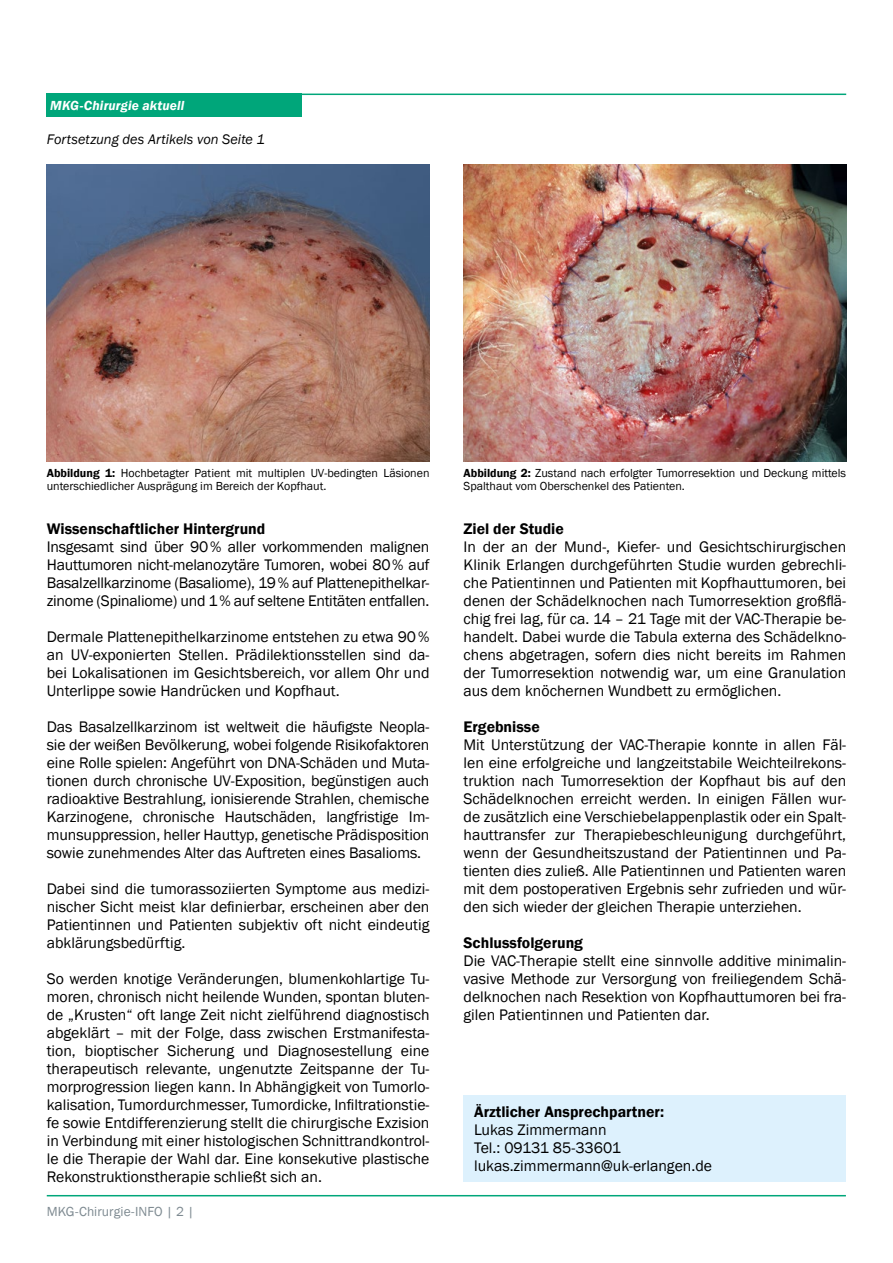
<style>
.page{position:relative;width:893px;height:1263px;background:#fff}
.page>*{position:absolute;margin:0;border:0;box-sizing:border-box;transform-origin:0 0}
.t1{font:15.75px/18px "Franklin Gothic";color:#000;text-align:justify}
.t2{font:600 15.75px "Franklin Gothic";color:#000}
.t3{font:italic 14.25px "Franklin Gothic";letter-spacing:.005em;color:#000}
.t4{font:13.5px "Franklin Gothic";letter-spacing:.005em;color:#7e8a91}
.t5{font:italic 600 13.5px "Franklin Gothic";letter-spacing:.01em;color:#fff}
.t6{font:12px/13.5px "Franklin Gothic";color:#000}
.s1{font-weight:600}
</style>
<div class="page">
<div style="left:47px;top:94px;width:255px;height:23px;background:#00a67a"></div>
<hr style="left:47px;top:94px;width:799px;height:1px;background:#00a67a">
<img style="left:463px;top:164px;width:383px;height:298px">
<img style="left:47px;top:164px;width:382px;height:298px">
<hr style="left:47px;top:1195px;width:799px;height:1px;background:#00a67a">
<div style="left:463px;top:1095px;width:383px;height:87px;background:#ddf1fd"></div>
<p class="t5" style="left:50px;top:97px;width:136px">MKG-Chirurgie aktuell</p>
<p class="t3" style="left:47px;top:130px;width:220px">Fortsetzung des Artikels von Seite 1</p>
<p class="t6" style="left:47px;top:466px;width:384px"><span class="s1">Abbildung 1:</span> Hochbetagter Patient mit multiplen UV-bedingten Läsionen unterschiedlicher Ausprägung im Bereich der Kopfhaut.</p>
<p class="t2" style="left:47px;top:519px;width:220px">Wissenschaftlicher Hintergrund</p>
<p class="t1" style="left:47px;top:538px;width:384px">Insgesamt sind über 90% aller vorkommenden malignen Hauttumoren nicht-melanozytäre Tumoren, wobei 80% auf Basalzellkarzinome (Basaliome), 19% auf Plattenepithelkar&shy;zinome (Spinaliome) und 1% auf seltene Entitäten entfallen.</p>
<p class="t1" style="left:47px;top:628px;width:384px">Dermale Plattenepithelkarzinome entstehen zu etwa 90% an UV-exponierten Stellen. Prädilektionsstellen sind da&shy;bei Lokalisationen im Gesichtsbereich, vor allem Ohr und Unterlippe sowie Handrücken und Kopfhaut.</p>
<p class="t1" style="left:47px;top:718px;width:384px">Das Basalzellkarzinom ist weltweit die häufigste Neopla&shy;sie der weißen Bevölkerung, wobei folgende Risikofaktoren eine Rolle spielen: Angeführt von DNA-Schäden und Muta&shy;tionen durch chronische UV-Exposition, begünstigen auch radioaktive Bestrahlung, ionisierende Strahlen, chemische Karzinogene, chronische Hautschäden, langfristige Im&shy;munsuppression, heller Hauttyp, genetische Prädisposition sowie zunehmendes Alter das Auftreten eines Basalioms.</p>
<p class="t1" style="left:47px;top:880px;width:384px">Dabei sind die tumorassoziierten Symptome aus medizi&shy;nischer Sicht meist klar definierbar, erscheinen aber den Patientinnen und Patienten subjektiv oft nicht eindeutig abklärungsbedürftig.</p>
<p class="t1" style="left:47px;top:970px;width:384px">So werden knotige Veränderungen, blumenkohlartige Tu&shy;moren, chronisch nicht heilende Wunden, spontan bluten&shy;de „Krusten“ oft lange Zeit nicht zielführend diagnostisch abgeklärt – mit der Folge, dass zwischen Erstmanifesta&shy;tion, bioptischer Sicherung und Diagnosestellung eine therapeutisch relevante, ungenutzte Zeitspanne der Tu&shy;morprogression liegen kann. In Abhängigkeit von Tumorlo&shy;kalisation, Tumordurchmesser, Tumordicke, Infiltrationstie&shy;fe sowie Entdifferenzierung stellt die chirurgische Exzision in Verbindung mit einer histologischen Schnittrandkontrol&shy;le die Therapie der Wahl dar. Eine konsekutive plastische Rekonstruktionstherapie schließt sich an.</p>
<p class="t4" style="left:47px;top:1203px;width:149px">MKG-Chirurgie-INFO | 2 |</p>
<p class="t6" style="left:463px;top:466px;width:384px"><span class="s1">Abbildung 2:</span> Zustand nach erfolgter Tumorresektion und Deckung mittels<br>Spalthaut vom Oberschenkel des Patienten.</p>
<p class="t2" style="left:463px;top:519px;width:102px">Ziel der Studie</p>
<p class="t1" style="left:463px;top:538px;width:384px">In der an der Mund-, Kiefer- und Gesichtschirurgischen Klinik Erlangen durchgeführten Studie wurden gebrechli&shy;che Patientinnen und Patienten mit Kopfhauttumoren, bei denen der Schädelknochen nach Tumorresektion großflä&shy;chig frei lag, für ca. 14 – 21 Tage mit der VAC-Therapie be&shy;handelt. Dabei wurde die Tabula externa des Schädelkno&shy;chens abgetragen, sofern dies nicht bereits im Rahmen der Tumorresektion notwendig war, um eine Granulation aus dem knöchernen Wundbett zu ermöglichen.</p>
<p class="t2" style="left:463px;top:717px;width:78px">Ergebnisse</p>
<p class="t1" style="left:463px;top:736px;width:384px">Mit Unterstützung der VAC-Therapie konnte in allen Fäl&shy;len eine erfolgreiche und langzeitstabile Weichteilrekons&shy;truktion nach Tumorresektion der Kopfhaut bis auf den Schädelknochen erreicht werden. In einigen Fällen wur&shy;de zusätzlich eine Verschiebelappenplastik oder ein Spalt&shy;hauttransfer zur Therapiebeschleunigung durchgeführt, wenn der Gesundheitszustand der Patientinnen und Pa&shy;tienten dies zuließ. Alle Patientinnen und Patienten waren mit dem postoperativen Ergebnis sehr zufrieden und wür&shy;den sich wieder der gleichen Therapie unterziehen.</p>
<p class="t2" style="left:463px;top:933px;width:121px">Schlussfolgerung</p>
<p class="t1" style="left:463px;top:952px;width:384px">Die VAC-Therapie stellt eine sinnvolle additive minimalin&shy;vasive Methode zur Versorgung von freiliegendem Schä&shy;delknochen nach Resektion von Kopfhauttumoren bei fra&shy;gilen Patientinnen und Patienten dar.</p>
<p class="t2" style="left:474px;top:1102px;width:191px">Ärztlicher Ansprechpartner:</p>
<p class="t1" style="left:474px;top:1121px;width:239px;text-align:left">Lukas Zimmermann<br>Tel.: 09131 85-33601 lukas.zimmermann@uk-erlangen.de</p>
</div>
